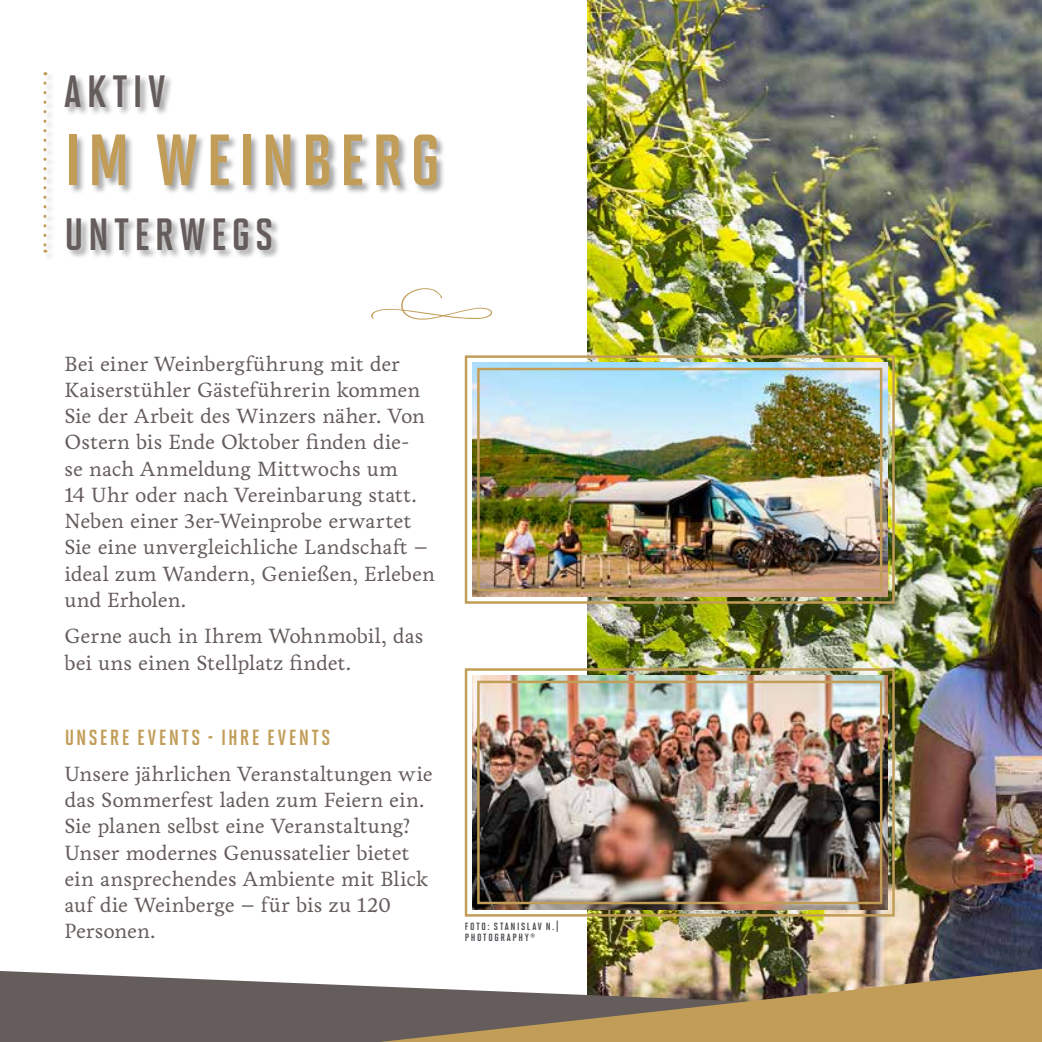
<style>
.page{position:relative;width:1042px;height:1042px;background:#fff}
.page>*{position:absolute;margin:0;border:0;box-sizing:border-box;transform-origin:0 0}
.t1{font:72.27px "Solano Gothic MVB Bd Cap";letter-spacing:.09em;color:#c19d58}
.t2{font:45.15px "Solano Gothic MVB Bd SC";letter-spacing:.11em;color:#655d5b}
.t3{font:21.88px "Solano Gothic MVB Bd Cap";letter-spacing:.105em;color:#c19d58}
.t4{font:21px/26.2px "Livory";color:#655d5b}
.t5{font:10.5px/10.5px "Solano Gothic MVB Bd SC";letter-spacing:.165em;color:#4b4950}
</style>
<div class="page">
<img style="left:588px;top:0;width:454px;height:969px">
<svg style="left:0;top:971px;width:380px;height:71px;background:#756e6c"></svg>
<svg style="left:380px;top:969px;width:662px;height:73px;background:#aa936b"></svg>
<img style="left:464px;top:354px;width:432px;height:251px">
<div style="left:477px;top:368px;width:405px;height:223px;border:2px solid #c19d58"></div>
<img style="left:464px;top:667px;width:432px;height:251px">
<div style="left:477px;top:680px;width:405px;height:224px;border:2px solid #c19d58"></div>
<div style="left:43px;top:71px;width:402px;height:191px;background:#000;opacity:.37"></div>
<svg style="left:43px;top:83px;width:3px;height:170px"></svg>
<svg style="left:371px;top:288px;width:121px;height:32px"></svg>
<h2 class="t2" style="left:64px;top:67px;width:103px">AKTIV</h2>
<h1 class="t1" style="left:64px;top:120px;width:377px">IM WEINBERG</h1>
<h2 class="t2" style="left:64px;top:209px;width:211px">UNTERWEGS</h2>
<p class="t4" style="left:64px;top:350px;width:372px">Bei einer Weinbergführung mit der Kaiserstühler Gästeführerin kommen Sie der Arbeit des Winzers näher. Von Ostern bis Ende Oktober finden die-<br>se nach Anmeldung Mittwochs um<br>14 Uhr oder nach Vereinbarung statt.<br>Neben einer 3er-Weinprobe erwartet Sie eine unvergleichliche Landschaft – ideal zum Wandern, Genießen, Erleben und Erholen.</p>
<p class="t4" style="left:64px;top:623px;width:360px">Gerne auch in Ihrem Wohnmobil, das bei uns einen Stellplatz findet.</p>
<p class="t3" style="left:65px;top:725px;width:267px">UNSERE EVENTS - IHRE EVENTS</p>
<p class="t4" style="left:64px;top:761px;width:370px">Unsere jährlichen Veranstaltungen wie das Sommerfest laden zum Feiern ein.<br>Sie planen selbst eine Veranstaltung?<br>Unser modernes Genussatelier bietet ein ansprechendes Ambiente mit Blick auf die Weinberge – für bis zu 120<br>Personen.</p>
<p class="t5" style="left:465px;top:921px;width:95px">FOTO: STANISLAV N.|<br>PHOTOGRAPHY®</p>
</div>
